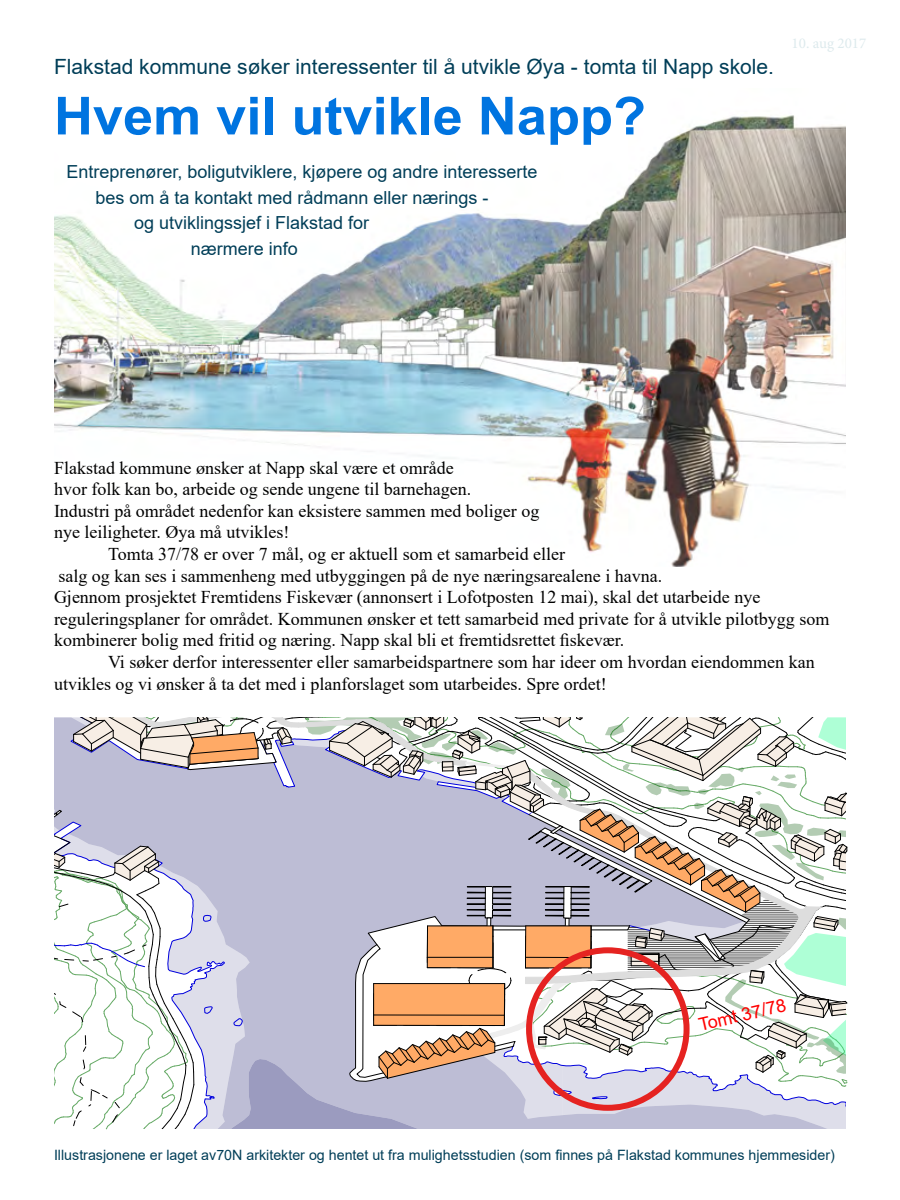
<style>
.page{position:relative;width:900px;height:1200px;background:#fff}
.page>*{position:absolute;margin:0;border:0;box-sizing:border-box;transform-origin:0 0}
.t1{font:700 52.5px "Arial";color:#0074e0}
.t2{font:21px "Arial";color:#003e58}
.t3{font:18px/21.6px "Times New Roman";color:#000}
.t4{font:18px "Arial";color:#003e58}
.t5{font:18px "Arial";color:#f00}
.t6{font:15px "Minion Pro";color:#ddeaed}
.t7{font:14.25px "Arial";color:#003e58}
</style>
<div class="page">
<img style="left:54px;top:115px;width:792px;height:452px">
<svg style="left:54px;top:717px;width:792px;height:412px"></svg>
<div style="left:526px;top:947px;width:164px;height:164px;border:6px solid #e52321;border-radius:50%"></div>
<p class="t2" style="left:54px;top:52px;width:722px">Flakstad kommune søker interessenter til å utvikle Øya - tomta til Napp skole.</p>
<h1 class="t1" style="left:54px;top:79px;width:594px">Hvem vil utvikle Napp?</h1>
<p class="t4" style="left:66px;top:159px;width:473px">Entreprenører, boligutviklere, kjøpere og andre interesserte</p>
<p class="t4" style="left:95px;top:185px;width:395px">bes om å ta kontakt med rådmann eller nærings -</p>
<p class="t4" style="left:134px;top:210px;width:237px">og utviklingssjef i Flakstad for</p>
<p class="t4" style="left:191px;top:236px;width:109px">nærmere info</p>
<p class="t6" style="left:792px;top:34px;width:76px">10. aug 2017</p>
<p class="t3" style="left:54px;top:456px;width:487px">Flakstad kommune ønsker at Napp skal være et område<br>hvor folk kan bo, arbeide og sende ungene til barnehagen.<br>Industri på området nedenfor kan eksistere sammen med boliger og nye leiligheter. Øya må utvikles!</p>
<p class="t3" style="left:54px;top:543px;width:777px;text-indent:54px">Tomta 37/78 er over 7 mål, og er aktuell som et samarbeid eller<br>salg og kan ses i sammenheng med utbyggingen på de nye næringsarealene i havna.<br>Gjennom prosjektet Fremtidens Fiskevær (annonsert i Lofotposten 12 mai), skal det utarbeide nye reguleringsplaner for området. Kommunen ønsker et tett samarbeid med private for å utvikle pilotbygg som kombinerer bolig med fritid og næring. Napp skal bli et fremtidsrettet fiskevær.</p>
<p class="t3" style="left:54px;top:651px;width:762px;text-indent:54px">Vi søker derfor interessenter eller samarbeidspartnere som har ideer om hvordan eiendommen kan utvikles og vi ønsker å ta det med i planforslaget som utarbeides. Spre ordet!</p>
<p class="t5" style="left:696px;top:1013px;width:91px;rotate:-13deg">Tomt 37/78</p>
<p class="t7" style="left:54px;top:1145px;width:782px">Illustrasjonene er laget av70N arkitekter og hentet ut fra mulighetsstudien (som finnes på Flakstad kommunes hjemmesider)</p>
</div>
